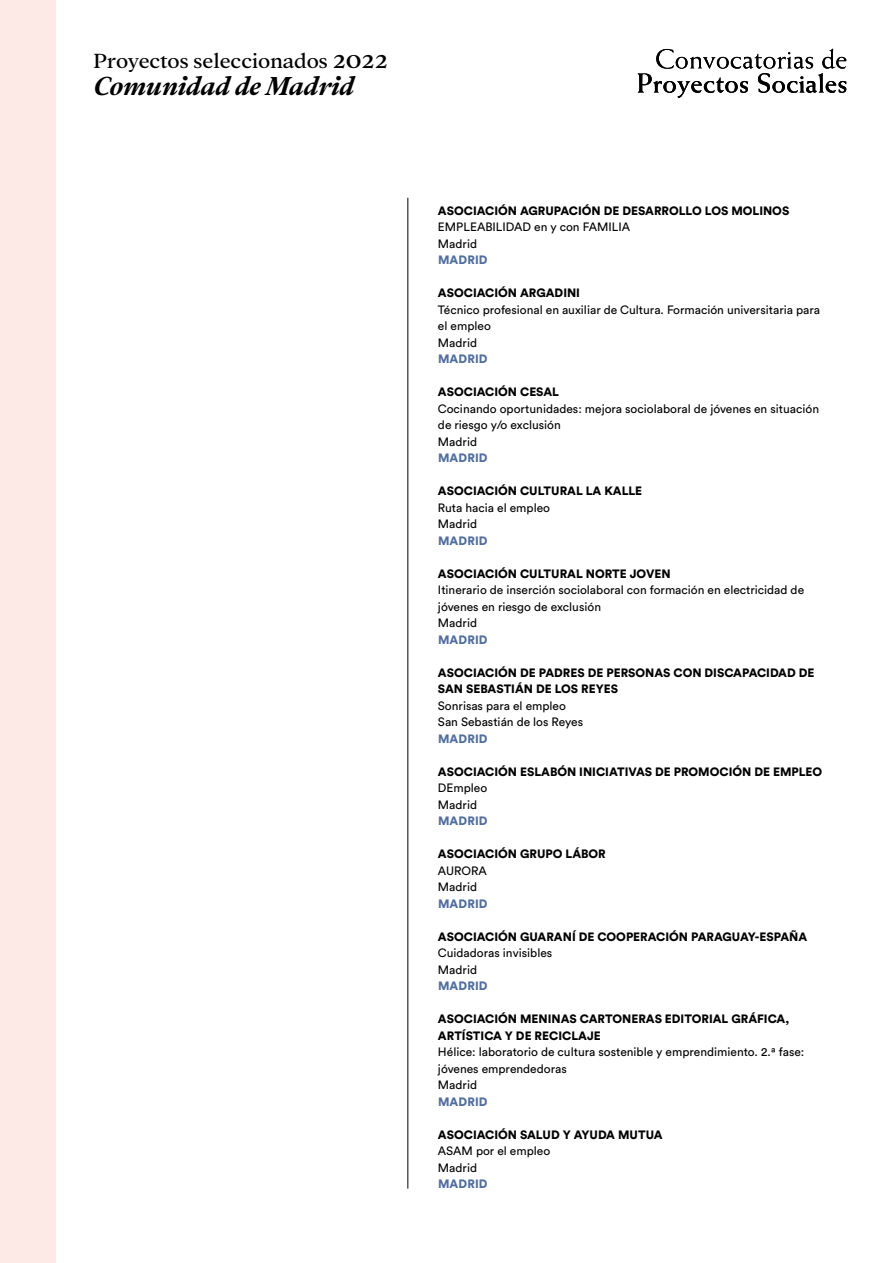
<style>
.page{position:relative;width:893px;height:1263px;background:#fff}
.page>*{position:absolute;margin:0;border:0;box-sizing:border-box;transform-origin:0 0}
.t1{font:italic 700 28.5px "Addington CF";letter-spacing:-.005em;color:#000}
.t2{font:22.5px "Addington CF";letter-spacing:-.005em;color:#000}
.t3{font:12px/16.5px "Circular Std";color:#000}
.t4{font:900 12px/16.5px "Circular Std";color:#000}
.t5{font:900 12px "Circular Std";letter-spacing:.01em;color:#506e9f}
.s1{font-size:29.25px}
</style>
<div class="page">
<svg style="left:638px;top:49px;width:208px;height:49px"></svg>
<hr style="left:407px;top:198px;width:1px;height:990px;background:#000">
<div style="left:0;top:0;width:55px;height:1263px;background:#fdeae6"></div>
<h2 class="t2" style="left:94px;top:48px;width:296px">Proyectos seleccionados <span class="s1">2022</span></h2>
<h1 class="t1" style="left:94px;top:69px;width:262px">Comunidad de Madrid</h1>
<p class="t4" style="left:438px;top:202px;width:353px">ASOCIACIÓN AGRUPACIÓN DE DESARROLLO LOS MOLINOS</p>
<p class="t3" style="left:438px;top:218px;width:194px">EMPLEABILIDAD en y con FAMILIA<br>Madrid</p>
<p class="t5" style="left:438px;top:252px;width:51px">MADRID</p>
<p class="t4" style="left:438px;top:284px;width:144px">ASOCIACIÓN ARGADINI</p>
<p class="t3" style="left:438px;top:301px;width:384px">Técnico profesional en auxiliar de Cultura. Formación universitaria para el empleo<br>Madrid</p>
<p class="t5" style="left:438px;top:351px;width:51px">MADRID</p>
<p class="t4" style="left:438px;top:383px;width:123px">ASOCIACIÓN CESAL</p>
<p class="t3" style="left:438px;top:400px;width:383px">Cocinando oportunidades: mejora sociolaboral de jóvenes en situación de riesgo y/o exclusión<br>Madrid</p>
<p class="t5" style="left:438px;top:450px;width:51px">MADRID</p>
<p class="t4" style="left:438px;top:482px;width:206px">ASOCIACIÓN CULTURAL LA KALLE</p>
<p class="t3" style="left:438px;top:499px;width:114px">Ruta hacia el empleo<br>Madrid</p>
<p class="t5" style="left:438px;top:532px;width:51px">MADRID</p>
<p class="t4" style="left:438px;top:565px;width:234px">ASOCIACIÓN CULTURAL NORTE JOVEN</p>
<p class="t3" style="left:438px;top:581px;width:368px">Itinerario de inserción sociolaboral con formación en electricidad de jóvenes en riesgo de exclusión<br>Madrid</p>
<p class="t5" style="left:438px;top:631px;width:51px">MADRID</p>
<p class="t4" style="left:438px;top:664px;width:378px">ASOCIACIÓN DE PADRES DE PERSONAS CON DISCAPACIDAD DE<br>SAN SEBASTIÁN DE LOS REYES</p>
<p class="t3" style="left:438px;top:697px;width:147px">Sonrisas para el empleo<br>San Sebastián de los Reyes</p>
<p class="t5" style="left:438px;top:730px;width:51px">MADRID</p>
<p class="t4" style="left:438px;top:763px;width:386px">ASOCIACIÓN ESLABÓN INICIATIVAS DE PROMOCIÓN DE EMPLEO</p>
<p class="t3" style="left:438px;top:779px;width:51px">DEmpleo<br>Madrid</p>
<p class="t5" style="left:438px;top:813px;width:51px">MADRID</p>
<p class="t4" style="left:438px;top:845px;width:169px">ASOCIACIÓN GRUPO LÁBOR</p>
<p class="t3" style="left:438px;top:862px;width:50px">AURORA<br>Madrid</p>
<p class="t5" style="left:438px;top:895px;width:51px">MADRID</p>
<p class="t4" style="left:438px;top:928px;width:371px">ASOCIACIÓN GUARANÍ DE COOPERACIÓN PARAGUAY-ESPAÑA</p>
<p class="t3" style="left:438px;top:944px;width:116px">Cuidadoras invisibles<br>Madrid</p>
<p class="t5" style="left:438px;top:978px;width:51px">MADRID</p>
<p class="t4" style="left:438px;top:1010px;width:353px">ASOCIACIÓN MENINAS CARTONERAS EDITORIAL GRÁFICA,<br>ARTÍSTICA Y DE RECICLAJE</p>
<p class="t3" style="left:438px;top:1043px;width:368px">Hélice: laboratorio de cultura sostenible y emprendimiento. 2.ª fase: jóvenes emprendedoras<br>Madrid</p>
<p class="t5" style="left:438px;top:1093px;width:51px">MADRID</p>
<p class="t4" style="left:438px;top:1126px;width:226px">ASOCIACIÓN SALUD Y AYUDA MUTUA</p>
<p class="t3" style="left:438px;top:1142px;width:114px">ASAM por el empleo<br>Madrid</p>
<p class="t5" style="left:438px;top:1176px;width:51px">MADRID</p>
</div>
